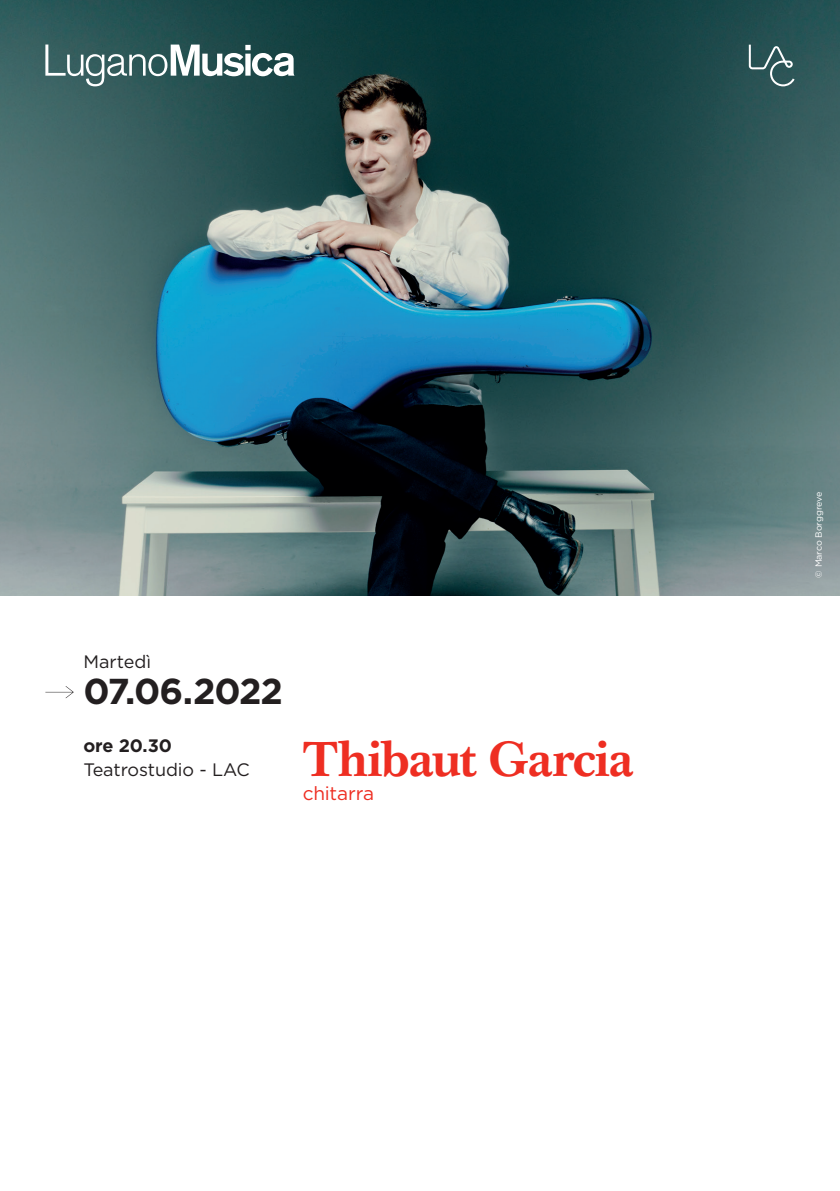
<style>
.page{position:relative;width:840px;height:1191px;background:#fff}
.page>*{position:absolute;margin:0;border:0;box-sizing:border-box;transform-origin:0 0}
.t1{font:700 48px "Baskerville 10 Pro";letter-spacing:-.035em;color:#ee2e22}
.t2{font:700 36px "Gotham";letter-spacing:-.03em;color:#231f20}
.t3{font:19px "Gotham";letter-spacing:-.01em;color:#ee2e22}
.t4{font:18px "Gotham";letter-spacing:-.005em;color:#231f20}
.t5{font:700 18px "Gotham";letter-spacing:-.005em;color:#231f20}
.t6{font:9px "Gotham";letter-spacing:-.01em;color:#fff}
</style>
<div class="page">
<img style="left:0;top:0;width:839px;height:595px">
<svg style="left:45px;top:686px;width:29px;height:12px"></svg>
<svg style="left:748px;top:45px;width:46px;height:41px;background:#4a6d6f"></svg>
<svg style="left:45px;top:45px;width:249px;height:41px"></svg>
<p class="t4" style="left:83px;top:650px;width:69px">Martedì</p>
<h2 class="t2" style="left:83px;top:667px;width:201px">07.06.2022</h2>
<p class="t5" style="left:83px;top:734px;width:90px">ore 20.30</p>
<p class="t4" style="left:83px;top:758px;width:168px">Teatrostudio - LAC</p>
<h1 class="t1" style="left:302px;top:729px;width:333px">Thibaut Garcia</h1>
<p class="t3" style="left:302px;top:781px;width:73px">chitarra</p>
<p class="t6" style="left:812px;top:577px;width:88px;rotate:-90deg">© Marco Borggreve</p>
</div>
